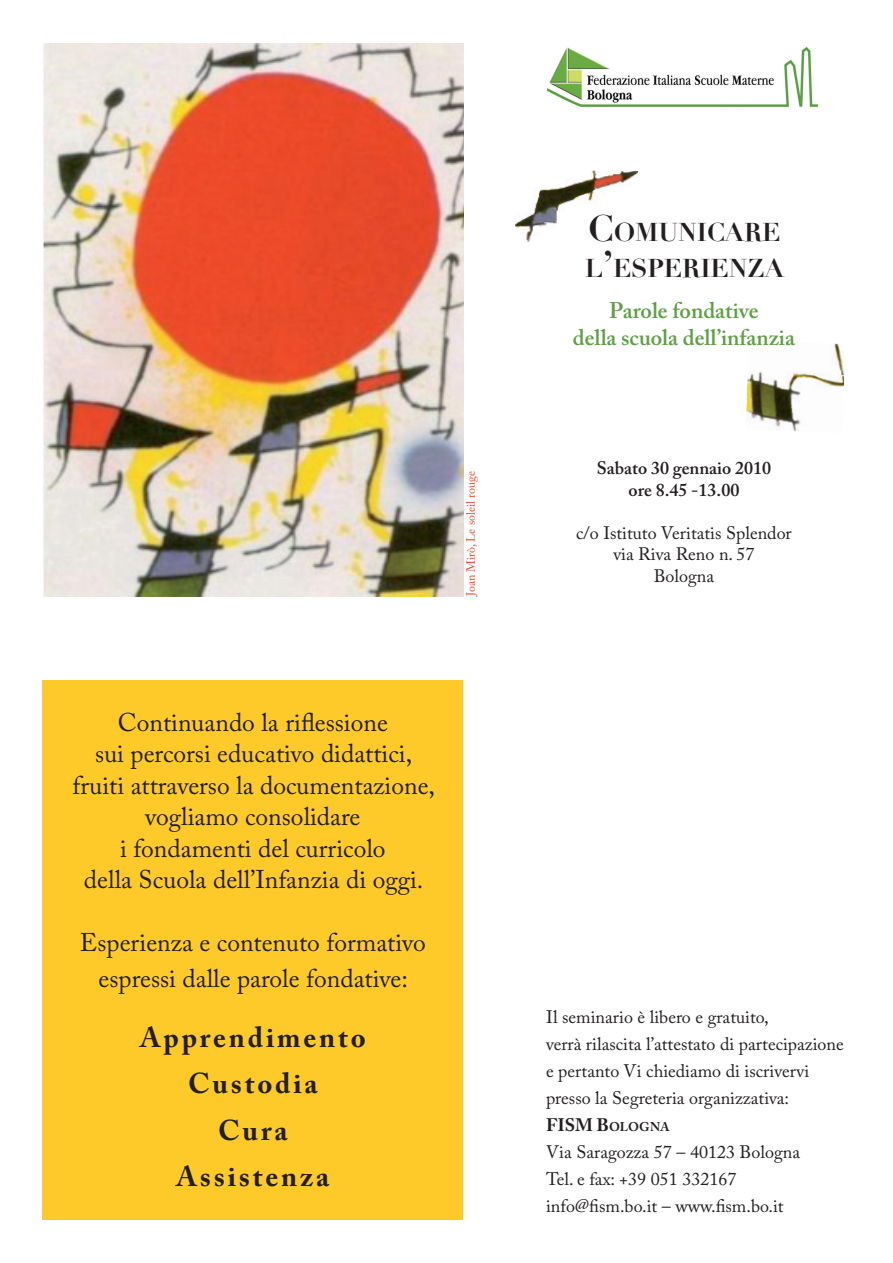
<style>
.page{position:relative;width:893px;height:1263px;background:#fff}
.page>*{position:absolute;margin:0;border:0;box-sizing:border-box;transform-origin:0 0}
.t1{font:700 28.5px/46.5px "Adobe Caslon Pro";letter-spacing:.1em;color:#231f20;text-align:center}
.t2{font:25.5px/31.5px "Adobe Caslon Pro";color:#231f20;text-align:center}
.t3{font:700 25.2px/36px "Didot";color:#231f20}
.t4{font:600 22.5px/27px "Adobe Caslon Pro";color:#5d9f43;text-align:center}
.t5{font:18px/27px "Adobe Caslon Pro";color:#231f20}
.t6{font:600 18px/21.6px "Adobe Caslon Pro";color:#231f20;text-align:center}
.t7{font:700 12.6px "Adobe Caslon Pro";color:#231f20}
.t8{font:12px "Adobe Caslon Pro";color:#ed4b2b}
.s1{font-size:36px}
.s2{font-size:18px}
</style>
<div class="page">
<img style="left:746px;top:343px;width:99px;height:89px">
<img style="left:515px;top:170px;width:123px;height:72px">
<img style="left:43px;top:43px;width:421px;height:553px">
<div style="left:43px;top:680px;width:420px;height:540px;background:#feca2a"></div>
<img style="left:546px;top:47px;width:273px;height:60px">
<p class="t8" style="left:465px;top:596px;width:127px;rotate:-90deg">Joan Mirò, Le soleil rouge</p>
<h2 class="t2" style="left:73px;top:708px;width:364px">Continuando la riflessione<br>sui percorsi educativo didattici, fruiti attraverso la documentazione, vogliamo consolidare<br>i fondamenti del curricolo<br>della Scuola dell’Infanzia di oggi.</h2>
<h2 class="t2" style="left:80px;top:927px;width:347px;line-height:36px">Esperienza e contenuto formativo espressi dalle parole fondative:</h2>
<h1 class="t1" style="left:140px;top:1017px;width:227px">Apprendimento<br>Custodia<br>Cura<br>Assistenza</h1>
<h3 class="t3" style="left:585px;top:214px;width:200px"><span class="s1">C</span>OMUNICARE<br>L<span class="s1">’</span>ESPERIENZA</h3>
<p class="t4" style="left:573px;top:299px;width:223px">Parole fondative<br>della scuola dell’infanzia</p>
<p class="t6" style="left:597px;top:458px;width:176px">Sabato 30 gennaio 2010 ore 8.45 -13.00</p>
<p class="t5" style="left:576px;top:523px;width:217px;line-height:21.6px;text-align:center">c/o Istituto Veritatis Splendor via Riva Reno n. 57<br>Bologna</p>
<p class="t5" style="left:546px;top:1004px;width:299px">Il seminario è libero e gratuito,<br>verrà rilascita l’attestato di partecipazione e pertanto Vi chiediamo di iscrivervi presso la Segreteria organizzativa:</p>
<p class="t7" style="left:546px;top:1122px;width:125px"><span class="s2">FISM B</span>OLOGNA</p>
<p class="t5" style="left:546px;top:1139px;width:255px">Via Saragozza 57 – 40123 Bologna<br>Tel. e fax: +39 051 332167 info@fism.bo.it – www.fism.bo.it</p>
</div>
